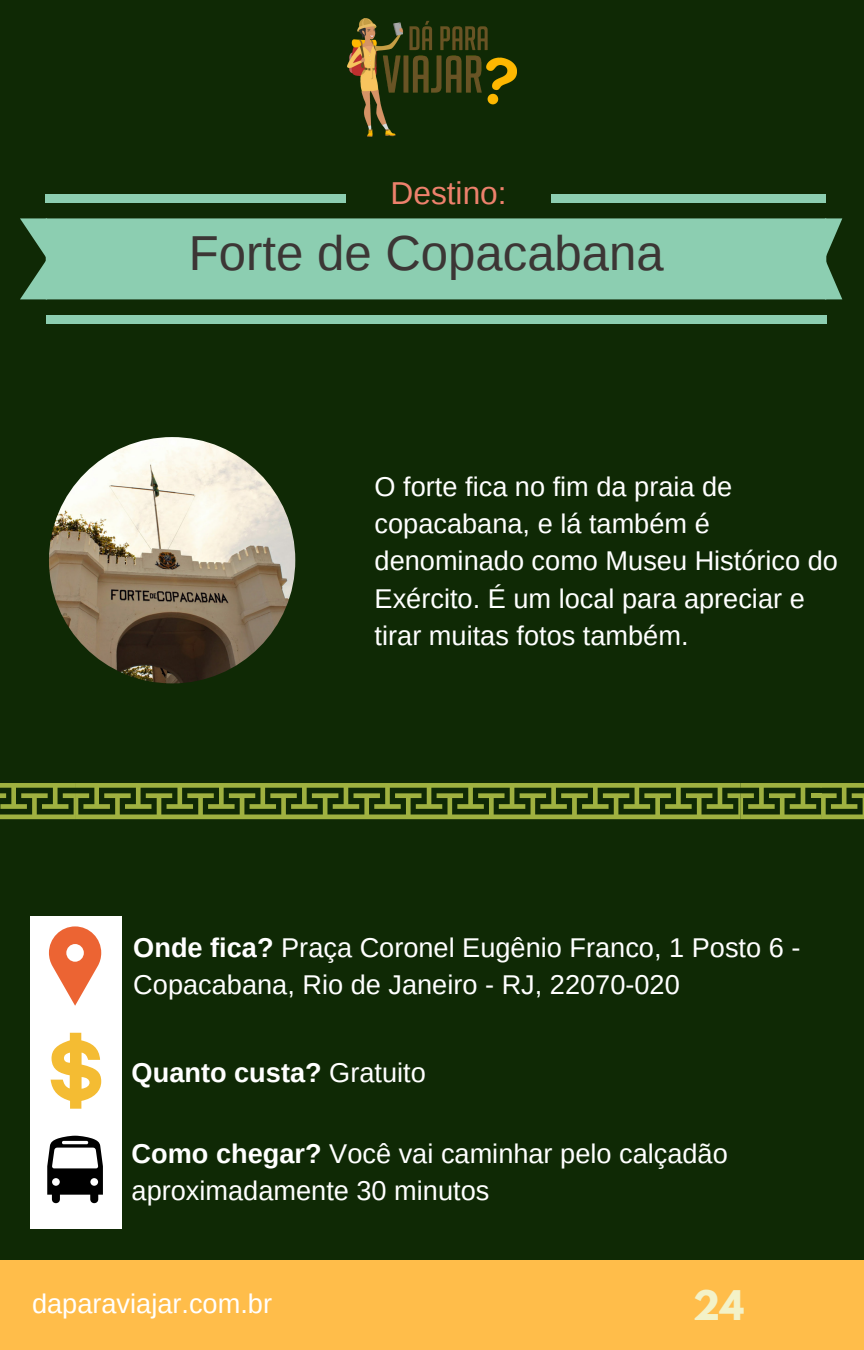
<style>
.page{position:relative;width:864px;height:1350px;background:#0f2905}
.page>*{position:absolute;margin:0;border:0;box-sizing:border-box;transform-origin:0 0}
.t1{font:49.05px "Liberation Sans";color:#3c3635}
.t2{font:700 36.23px "League Spartan";color:#f3f2c8}
.t3{font:31.72px "Liberation Sans";color:#ed816c}
.t4{font:27.22px/37.1px "Arimo";color:#fff}
.t5{font:700 27.22px "Arimo";color:#fff}
.s1{font-weight:700}
.s2{font-weight:400}
</style>
<div class="page">
<img style="left:348px;top:19px;width:168px;height:118px">
<svg style="left:826px;top:218px;width:16px;height:81px"></svg>
<svg style="left:20px;top:218px;width:26px;height:81px"></svg>
<div style="left:46px;top:218px;width:780px;height:81px;background:#8cceb1"></div>
<div style="left:46px;top:194px;width:300px;height:9px;background:#8cceb1"></div>
<div style="left:551px;top:194px;width:275px;height:9px;background:#8cceb1"></div>
<div style="left:46px;top:315px;width:780px;height:8px;background:#8cceb1"></div>
<div style="left:30px;top:916px;width:91px;height:313px;background:#fff"></div>
<svg style="left:47px;top:1136px;width:56px;height:67px"></svg>
<svg style="left:49px;top:926px;width:52px;height:80px"></svg>
<svg style="left:51px;top:1033px;width:50px;height:76px"></svg>
<svg style="left:0;top:783px;width:864px;height:36px"></svg>
<img style="left:49px;top:437px;width:246px;height:246px;border-radius:50%">
<div style="left:0;top:1261px;width:864px;height:89px;background:#ffbd4a"></div>
<p class="t3" style="left:391px;top:175px;width:118px">Destino:</p>
<h1 class="t1" style="left:189px;top:226px;width:477px">Forte de Copacabana</h1>
<p class="t4" style="left:375px;top:468px;width:465px">O forte fica no fim da praia de copacabana, e lá também é denominado como Museu Histórico do<br>Exército. É um local para apreciar e tirar muitas fotos também.</p>
<p class="t4" style="left:133px;top:929px;width:669px"><span class="s1">Onde fica?</span> Praça Coronel Eugênio Franco, 1 Posto 6 -<br>Copacabana, Rio de Janeiro - RJ, 22070-020</p>
<p class="t5" style="left:132px;top:1057px;width:296px">Quanto custa? <span class="s2">Gratuito</span></p>
<p class="t4" style="left:132px;top:1135px;width:598px"><span class="s1">Como chegar?</span> Você vai caminhar pelo calçadão aproximadamente 30 minutos</p>
<p class="t4" style="left:32px;top:1285px;width:242px">daparaviajar.com.br</p>
<h2 class="t2" style="left:693px;top:1287px;width:53px">24</h2>
</div>
